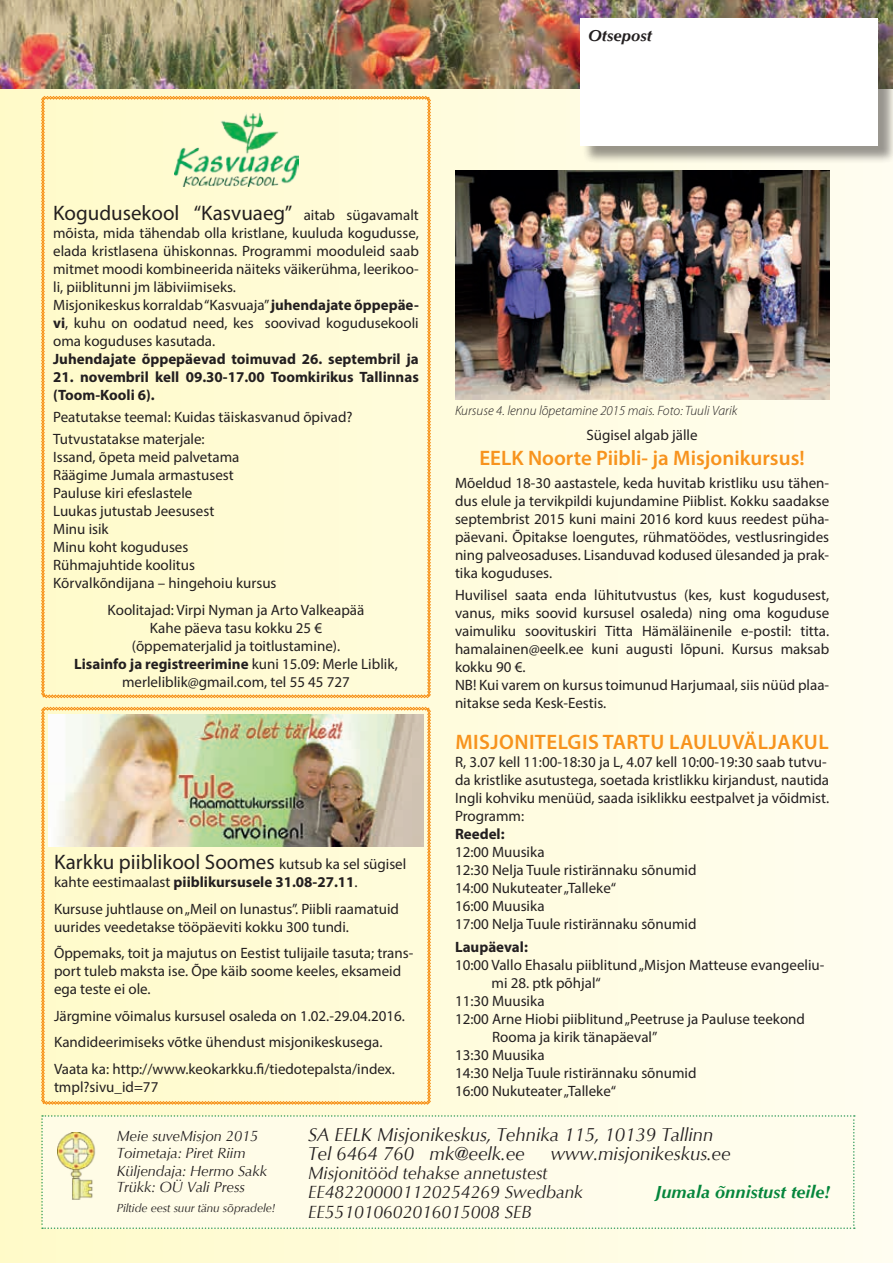
<style>
.page{position:relative;width:893px;height:1263px;background:#fff}
.page>*{position:absolute;margin:0;border:0;box-sizing:border-box;transform-origin:0 0}
.t1{font:21px "Myriad Pro";color:#231f20}
.t2{font:600 21px "Myriad Pro";color:#f7931d}
.t3{font:600 21px "Myriad Pro";letter-spacing:.02em;color:#f7931d}
.t4{font:italic 19.05px/19px "Optimum";color:#231f20}
.t5{font:italic 18px/19px "Optimum";color:#231f20}
.t6{font:italic 700 18px "Optimum";color:#05863c}
.t7{font:italic 700 16.5px "Optimum";color:#231f20}
.t8{font:15px/18px "Myriad Pro";color:#231f20}
.t9{font:700 15px/18px "Myriad Pro";color:#231f20}
.t10{font:italic 15px/16.5px "Optimum";color:#231f20}
.t11{font:italic 300 13.5px "Myriad Pro";color:#231f20}
.t12{font:italic 12px "Optimum";color:#231f20}
.s1{font-size:15px}
.s2{font-weight:700}
</style>
<div class="page">
<img style="left:0;top:0;width:893px;height:89px">
<div style="left:0;top:89px;width:893px;height:1174px;background:linear-gradient(to right,#fffac8,#fffdf1)"></div>
<div style="left:41px;top:1115px;width:814px;height:114px;background:#fffce9"></div>
<div style="left:583px;top:20px;width:310px;height:145px;background:#231f20;opacity:.47"></div>
<div style="left:580px;top:18px;width:298px;height:128px;background:#fff"></div>
<img style="left:57px;top:1132px;width:41px;height:68px">
<img style="left:455px;top:171px;width:374px;height:229px">
<div style="left:41px;top:96px;width:390px;height:602px;background:#fffbd3"></div>
<img style="left:41px;top:707px;width:390px;height:397px">
<p class="t7" style="left:588px;top:26px;width:65px">Otsepost</p>
<h1 class="t1" style="left:53px;top:200px;width:367px">Kogudusekool “Kasvuaeg” <span class="s1">aitab sügavamalt</span></h1>
<p class="t8" style="left:53px;top:224px;width:367px">mõista, mida tähendab olla kristlane, kuuluda kogudusse, elada kristlasena ühiskonnas. Programmi mooduleid saab mitmet moodi kombineerida näiteks väikerühma, leerikoo&shy;li, piiblitunni jm läbiviimiseks.<br>Misjonikeskus korraldab “Kasvuaja” <span class="s2">juhendajate õppepäe&shy;vi</span>, kuhu on oodatud need, kes soovivad kogudusekooli oma koguduses kasutada.</p>
<p class="t9" style="left:53px;top:349px;width:367px">Juhendajate õppepäevad toimuvad 26. septembril ja</p>
<p class="t9" style="left:53px;top:367px;width:367px">21. novembril kell 09.30-17.00 Toomkirikus Tallinnas (Toom-Kooli 6).</p>
<p class="t8" style="left:53px;top:406px;width:301px;line-height:22.2px">Peatutakse teemal: Kuidas täiskasvanud õpivad?<br>Tutvustatakse materjale:</p>
<p class="t8" style="left:53px;top:448px;width:225px">Issand, õpeta meid palvetama<br>Räägime Jumala armastusest<br>Pauluse kiri efeslastele<br>Luukas jutustab Jeesusest<br>Minu isik<br>Minu koht koguduses<br>Rühmajuhtide koolitus<br>Kõrvalkõndijana – hingehoiu kursus</p>
<p class="t8" style="left:74px;top:601px;width:325px;text-align:center">Koolitajad: Virpi Nyman ja Arto Valkeapää<br>Kahe päeva tasu kokku 25 €<br>(õppematerjalid ja toitlustamine).<br><span class="s2">Lisainfo ja registreerimine</span> kuni 15.09: Merle Liblik, merleliblik@gmail.com, tel 55 45 727</p>
<h1 class="t1" style="left:54px;top:849px;width:354px">Karkku piiblikool Soomes <span class="s1">kutsub ka sel sügisel</span></h1>
<p class="t8" style="left:54px;top:869px;width:347px;line-height:26.5px">kahte eestimaalast <span class="s2">piiblikursusele 31.08-27.11</span>.<br>Kursuse juhtlause on „Meil on lunastus”. Piibli raamatuid</p>
<p class="t8" style="left:54px;top:913px;width:361px;line-height:26.5px">uurides veedetakse tööpäeviti kokku 300 tundi.<br>Õppemaks, toit ja majutus on Eestist tulijaile tasuta; trans-</p>
<p class="t8" style="left:54px;top:962px;width:349px">port tuleb maksta ise. Õpe käib soome keeles, eksameid ega teste ei ole.</p>
<p class="t8" style="left:54px;top:1002px;width:352px;line-height:26.5px">Järgmine võimalus kursusel osaleda on 1.02.-29.04.2016.<br>Kandideerimiseks võtke ühendust misjonikeskusega.<br>Vaata ka: http://www.keokarkku.fi/tiedotepalsta/index.</p>
<p class="t8" style="left:54px;top:1078px;width:106px">tmpl?sivu_id=77</p>
<p class="t11" style="left:455px;top:402px;width:284px">Kursuse 4. lennu lõpetamine 2015 mais. Foto: Tuuli Varik</p>
<p class="t8" style="left:586px;top:426px;width:113px">Sügisel algab jälle</p>
<h1 class="t2" style="left:479px;top:445px;width:327px">EELK Noorte Piibli- ja Misjonikursus!</h1>
<p class="t8" style="left:455px;top:473px;width:376px;text-align:justify">Mõeldud 18-30 aastastele, keda huvitab kristliku usu tähen&shy;dus elule ja tervikpildi kujundamine Piiblist. Kokku saadakse septembrist 2015 kuni maini 2016 kord kuus reedest püha&shy;päevani. Õpitakse loengutes, rühmatöödes, vestlusringides ning palveosaduses. Lisanduvad kodused ülesanded ja prak&shy;tika koguduses.</p>
<p class="t8" style="left:455px;top:585px;width:376px">Huvilisel saata enda lühitutvustus (kes, kust kogudusest, vanus, miks soovid kursusel osaleda) ning oma koguduse vaimuliku soovituskiri Titta Hämäläinenile e-postil: titta. hamalainen@eelk.ee kuni augusti lõpuni. Kursus maksab kokku 90 €.<br>NB! Kui varem on kursus toimunud Harjumaal, siis nüüd plaa&shy;nitakse seda Kesk-Eestis.</p>
<h1 class="t3" style="left:455px;top:729px;width:375px">MISJONITELGIS TARTU LAULUVÄLJAKUL</h1>
<p class="t8" style="left:455px;top:753px;width:376px">R, 3.07 kell 11:00-18:30 ja L, 4.07 kell 10:00-19:30 saab tutvu&shy;da kristlike asutustega, soetada kristlikku kirjandust, nautida Ingli kohviku menüüd, saada isiklikku eestpalvet ja võidmist.<br>Programm:</p>
<p class="t9" style="left:455px;top:825px;width:51px">Reedel:</p>
<p class="t8" style="left:455px;top:843px;width:243px">12:00 Muusika<br>12:30 Nelja Tuule ristirännaku sõnumid<br>14:00 Nukuteater „Talleke“<br>16:00 Muusika<br>17:00 Nelja Tuule ristirännaku sõnumid</p>
<p class="t9" style="left:455px;top:937px;width:74px">Laupäeval:</p>
<p class="t8" style="left:455px;top:955px;width:371px">10:00 Vallo Ehasalu piiblitund „Misjon Matteuse evangeeliu-</p>
<p class="t8" style="left:491px;top:973px;width:111px">mi 28. ptk põhjal“</p>
<p class="t8" style="left:455px;top:991px;width:91px">11:30 Muusika</p>
<p class="t8" style="left:455px;top:1009px;width:352px">12:00 Arne Hiobi piiblitund „Peetruse ja Pauluse teekond</p>
<p class="t8" style="left:492px;top:1027px;width:167px">Rooma ja kirik tänapäeval”</p>
<p class="t8" style="left:455px;top:1045px;width:91px">13:30 Muusika</p>
<p class="t8" style="left:455px;top:1063px;width:243px">14:30 Nelja Tuule ristirännaku sõnumid</p>
<p class="t8" style="left:455px;top:1081px;width:163px">16:00 Nukuteater „Talleke“</p>
<p class="t10" style="left:117px;top:1128px;width:143px">Meie suveMisjon 2015<br>Toimetaja: Piret Riim</p>
<p class="t10" style="left:117px;top:1162px;width:152px">Küljendaja: Hermo Sakk<br>Trükk: OÜ Vali Press</p>
<p class="t12" style="left:117px;top:1201px;width:160px">Piltide eest suur tänu sõpradele!</p>
<p class="t4" style="left:308px;top:1125px;width:407px">SA EELK Misjonikeskus, Tehnika 115, 10139 Tallinn<br>Tel 6464 760 mk@eelk.ee</p>
<p class="t4" style="left:551px;top:1144px;width:182px">www.misjonikeskus.ee</p>
<p class="t5" style="left:308px;top:1163px;width:276px">Misjonitööd tehakse annetustest<br>EE482200001120254269 Swedbank<br>EE551010602016015008 SEB</p>
<p class="t6" style="left:655px;top:1181px;width:176px">Jumala õnnistust teile!</p>
</div>
